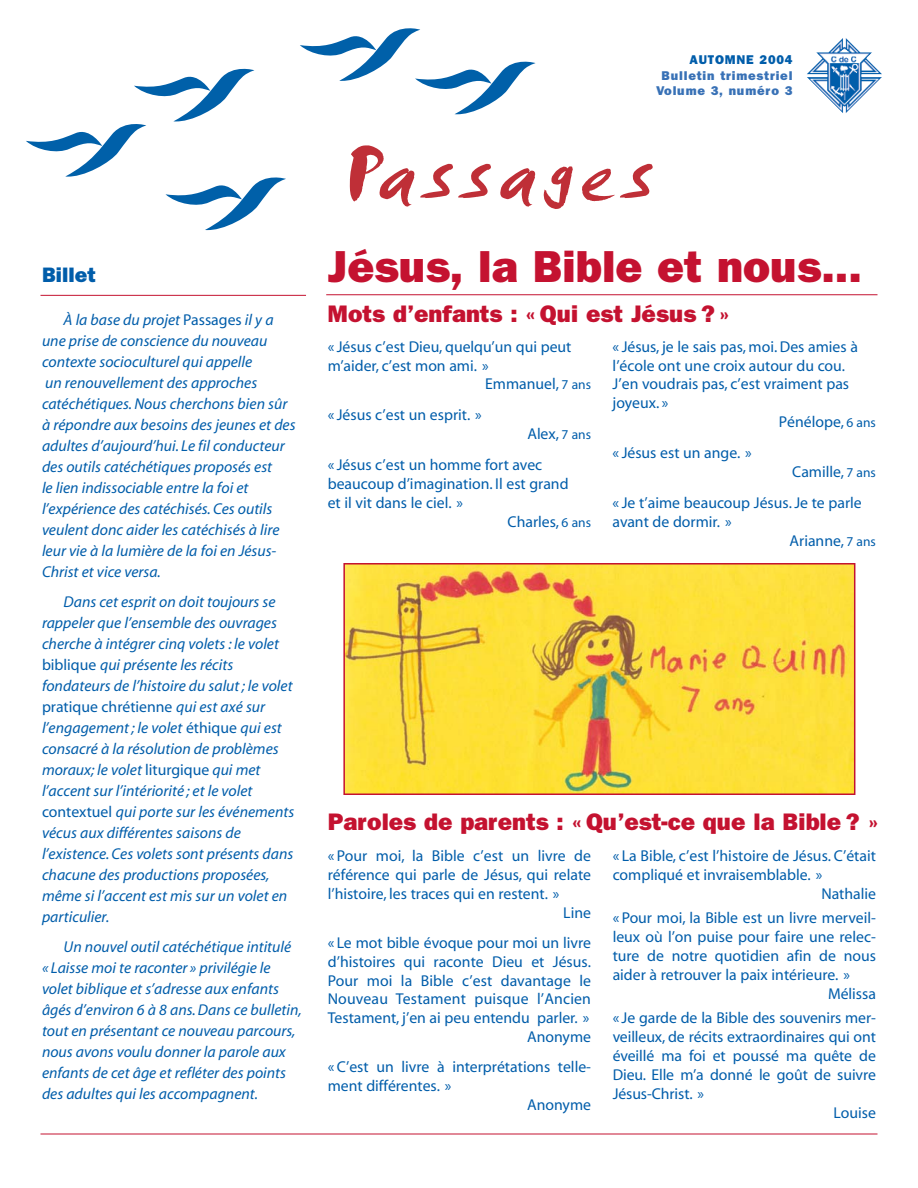
<style>
.page{position:relative;width:918px;height:1188px;background:#fff}
.page>*{position:absolute;margin:0;border:0;box-sizing:border-box;transform-origin:0 0}
.t1{font:800 45px "Franklin Gothic";color:#c41230}
.t2{font:800 24px "Franklin Gothic";color:#c41230}
.t3{font:800 21px "Franklin Gothic";color:#005daa}
.t4{font:italic 15.75px/21px "Myriad";color:#005daa}
.t5{font:15.75px/18.9px "Myriad";color:#005daa}
.t6{font:800 12.75px/15.3px "Franklin Gothic";letter-spacing:.06em;color:#3871b6;text-align:center}
.t7{font:800 12.75px "Franklin Gothic";letter-spacing:.06em;color:#005daa}
.s1{font-style:normal}
.s2{font-size:13.5px}
</style>
<div class="page">
<hr style="left:40px;top:1134px;width:838px;height:1px;background:#c41230">
<svg style="left:300px;top:28px;width:236px;height:87px"></svg>
<svg style="left:26px;top:68px;width:260px;height:163px"></svg>
<svg style="left:350px;top:145px;width:64px;height:62px"></svg>
<svg style="left:420px;top:164px;width:71px;height:34px"></svg>
<svg style="left:500px;top:168px;width:35px;height:39px"></svg>
<svg style="left:544px;top:166px;width:29px;height:43px"></svg>
<svg style="left:582px;top:164px;width:71px;height:37px"></svg>
<hr style="left:326px;top:294px;width:552px;height:1px;background:#c41230">
<img style="left:807px;top:38px;width:39px;height:36px">
<img style="left:346px;top:566px;width:506px;height:226px">
<div style="left:343px;top:563px;width:512px;height:232px;border:2px solid #c41230"></div>
<hr style="left:40px;top:295px;width:266px;height:1px;background:#c41230">
<p class="t7" style="left:690px;top:55px;width:104px">AUTOMNE 2004</p>
<p class="t6" style="left:656px;top:69px;width:138px">Bulletin trimestriel<br>Volume 3, numéro 3</p>
<h3 class="t3" style="left:42px;top:268px;width:55px">Billet</h3>
<p class="t4" style="left:42px;top:311px;width:255px;text-indent:22px">À la base du projet <span class="s1">Passages</span> il y a une prise de conscience du nouveau contexte socioculturel qui appelle<br>un renouvellement des approches catéchétiques. Nous cherchons bien sûr à répondre aux besoins des jeunes et des adultes d’aujourd’hui. Le fil conducteur des outils catéchétiques proposés est<br>le lien indissociable entre la foi et l’expérience des catéchisés. Ces outils veulent donc aider les catéchisés à lire leur vie à la lumière de la foi en Jésus-Christ et vice versa.</p>
<p class="t4" style="left:42px;top:593px;width:254px;text-indent:22px">Dans cet esprit on doit toujours se rappeler que l’ensemble des ouvrages cherche à intégrer cinq volets : le volet <span class="s1">biblique</span> qui présente les récits fondateurs de l’histoire du salut ; le volet <span class="s1">pratique chrétienne</span> qui est axé sur l’engagement ; le volet <span class="s1">éthique</span> qui est consacré à la résolution de problèmes moraux; le volet <span class="s1">liturgique</span> qui met l’accent sur l’intériorité ; et le volet <span class="s1">contextuel</span> qui porte sur les événements vécus aux différentes saisons de l’existence. Ces volets sont présents dans chacune des productions proposées, même si l’accent est mis sur un volet en particulier.</p>
<p class="t4" style="left:42px;top:937px;width:261px;text-indent:22px">Un nouvel outil catéchétique intitulé «Laisse moi te raconter » privilégie le volet biblique et s’adresse aux enfants âgés d’environ 6 à 8 ans. Dans ce bulletin, tout en présentant ce nouveau parcours, nous avons voulu donner la parole aux enfants de cet âge et refléter des points des adultes qui les accompagnent.</p>
<h1 class="t1" style="left:328px;top:251px;width:536px">Jésus, la Bible et nous...</h1>
<h2 class="t2" style="left:328px;top:306px;width:403px">Mots d’enfants : « Qui est Jésus ? »</h2>
<p class="t5" style="left:328px;top:338px;width:245px">« Jésus c’est Dieu, quelqu’un qui peut</p>
<p class="t5" style="left:328px;top:357px;width:162px">m’aider, c’est mon ami. »</p>
<p class="t5" style="left:485px;top:376px;width:107px">Emmanuel, <span class="s2">7 ans</span></p>
<p class="t5" style="left:328px;top:407px;width:156px">« Jésus c’est un esprit. »</p>
<p class="t5" style="left:328px;top:420px;width:265px;line-height:30.8px;text-indent:200px">Alex, <span class="s2">7 ans </span>« Jésus c’est un homme fort avec</p>
<p class="t5" style="left:328px;top:475px;width:242px">beaucoup d’imagination. Il est grand</p>
<p class="t5" style="left:328px;top:494px;width:137px">et il vit dans le ciel. »</p>
<p class="t5" style="left:508px;top:513px;width:85px">Charles, <span class="s2">6 ans</span></p>
<p class="t5" style="left:613px;top:338px;width:247px">« Jésus, je le sais pas, moi. Des amies à</p>
<p class="t5" style="left:613px;top:357px;width:234px">l’école ont une croix autour du cou.</p>
<p class="t5" style="left:613px;top:376px;width:238px">J’en voudrais pas, c’est vraiment pas</p>
<p class="t5" style="left:613px;top:395px;width:57px">joyeux. »</p>
<p class="t5" style="left:779px;top:414px;width:99px">Pénélope, <span class="s2">6 ans</span></p>
<p class="t5" style="left:613px;top:445px;width:141px">« Jésus est un ange. »</p>
<p class="t5" style="left:613px;top:458px;width:265px;line-height:30.8px;text-indent:180px">Camille, <span class="s2">7 ans </span>«Je t’aime beaucoup Jésus. Je te parle</p>
<p class="t5" style="left:613px;top:513px;width:120px">avant de dormir. »</p>
<p class="t5" style="left:790px;top:532px;width:88px">Arianne, <span class="s2">7 ans</span></p>
<h2 class="t2" style="left:328px;top:813px;width:552px">Paroles de parents : « Qu’est-ce que la Bible ? »</h2>
<p class="t5" style="left:328px;top:848px;width:265px">«Pour moi, la Bible c’est un livre de</p>
<p class="t5" style="left:328px;top:867px;width:265px">référence qui parle de Jésus, qui relate</p>
<p class="t5" style="left:328px;top:886px;width:233px">l’histoire, les traces qui en restent. »</p>
<p class="t5" style="left:563px;top:905px;width:29px">Line</p>
<p class="t5" style="left:328px;top:934px;width:265px;text-align:right">«Le mot bible évoque pour moi un livre d’histoires qui raconte Dieu et Jésus.<br>Pour moi la Bible c’est davantage le<br>Nouveau Testament puisque l’Ancien<br>Testament, j’en ai peu entendu parler. »<br>Anonyme</p>
<p class="t5" style="left:328px;top:1058px;width:265px">«C’est un livre à interprétations telle-</p>
<p class="t5" style="left:328px;top:1077px;width:125px">ment différentes. »</p>
<p class="t5" style="left:527px;top:1096px;width:65px">Anonyme</p>
<p class="t5" style="left:613px;top:848px;width:265px">« La Bible, c’est l’histoire de Jésus. C’était</p>
<p class="t5" style="left:613px;top:867px;width:211px">compliqué et invraisemblable. »</p>
<p class="t5" style="left:821px;top:886px;width:56px">Nathalie</p>
<p class="t5" style="left:613px;top:910px;width:265px">«Pour moi, la Bible est un livre merveil-</p>
<p class="t5" style="left:613px;top:929px;width:265px">leux où l’on puise pour faire une relec-</p>
<p class="t5" style="left:613px;top:948px;width:265px">ture de notre quotidien afin de nous</p>
<p class="t5" style="left:613px;top:967px;width:239px">aider à retrouver la paix intérieure. »</p>
<p class="t5" style="left:828px;top:986px;width:49px">Mélissa</p>
<p class="t5" style="left:613px;top:1010px;width:265px">«Je garde de la Bible des souvenirs mer-</p>
<p class="t5" style="left:613px;top:1029px;width:265px">veilleux, de récits extraordinaires qui ont</p>
<p class="t5" style="left:613px;top:1048px;width:265px">éveillé ma foi et poussé ma quête de</p>
<p class="t5" style="left:613px;top:1067px;width:265px">Dieu. Elle m’a donné le goût de suivre</p>
<p class="t5" style="left:613px;top:1085px;width:93px">Jésus-Christ. »</p>
<p class="t5" style="left:834px;top:1104px;width:44px">Louise</p>
</div>
